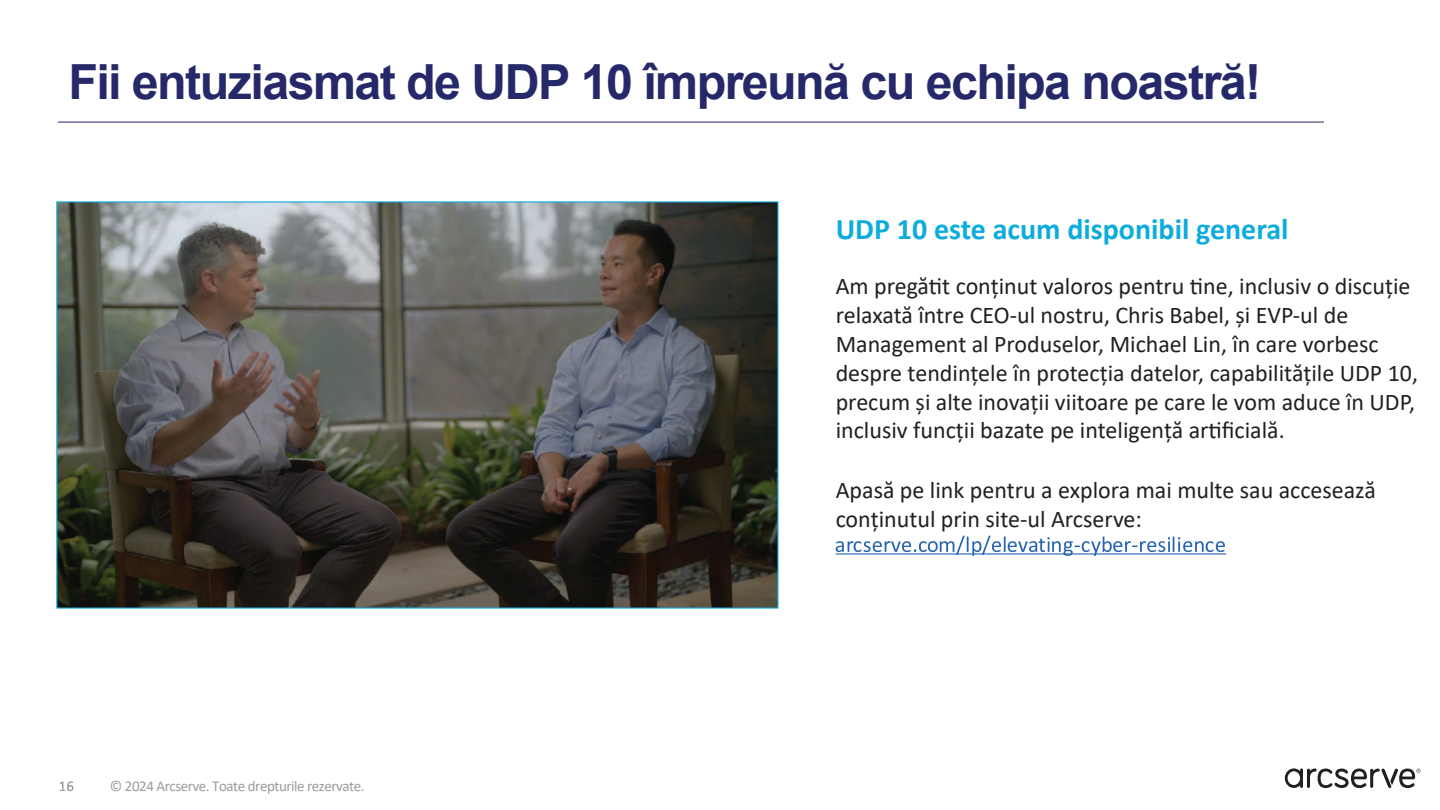
<style>
.page{position:relative;width:1440px;height:810px;background:#fff}
.page>*{position:absolute;margin:0;border:0;box-sizing:border-box;transform-origin:0 0}
.t1{font:700 48.45px "Arial";letter-spacing:-.035em;color:#262969}
.t2{font:700 30px "Calibri";color:#0eacdd}
.t3{font:24px/28.8px "Calibri";color:#231f20}
.t4{font:15px "Calibri";letter-spacing:-.03em;color:#9b9ca0}
</style>
<div class="page">
<svg style="left:1285px;top:768px;width:135px;height:20px"></svg>
<hr style="left:58px;top:122px;width:1266px;height:1px;background:#262969">
<svg style="left:60px;top:782px;width:13px;height:9px"></svg>
<svg style="left:836px;top:536px;width:390px;height:20px"></svg>
<img style="left:58px;top:203px;width:718px;height:404px">
<h1 class="t1" style="left:68px;top:48px;width:1195px">Fii entuziasmat de UDP 10 împreună cu echipa noastră!</h1>
<p class="t2" style="left:836px;top:208px;width:454px">UDP 10 este acum disponibil general</p>
<p class="t4" style="left:110px;top:776px;width:256px">© 2024 Arcserve. Toate drepturile rezervate.</p>
<p class="t3" style="left:836px;top:272px;width:584px">Am pregătit conținut valoros pentru tine, inclusiv o discuție relaxată între CEO-ul nostru, Chris Babel, și EVP-ul de Management al Produselor, Michael Lin, în care vorbesc despre tendințele în protecția datelor, capabilitățile UDP 10, precum și alte inovații viitoare pe care le vom aduce în UDP, inclusiv funcții bazate pe inteligență artificială.</p>
<p class="t3" style="left:836px;top:475px;width:542px">Apasă pe link pentru a explora mai multe sau accesează conținutul prin site-ul Arcserve:</p>
</div>
